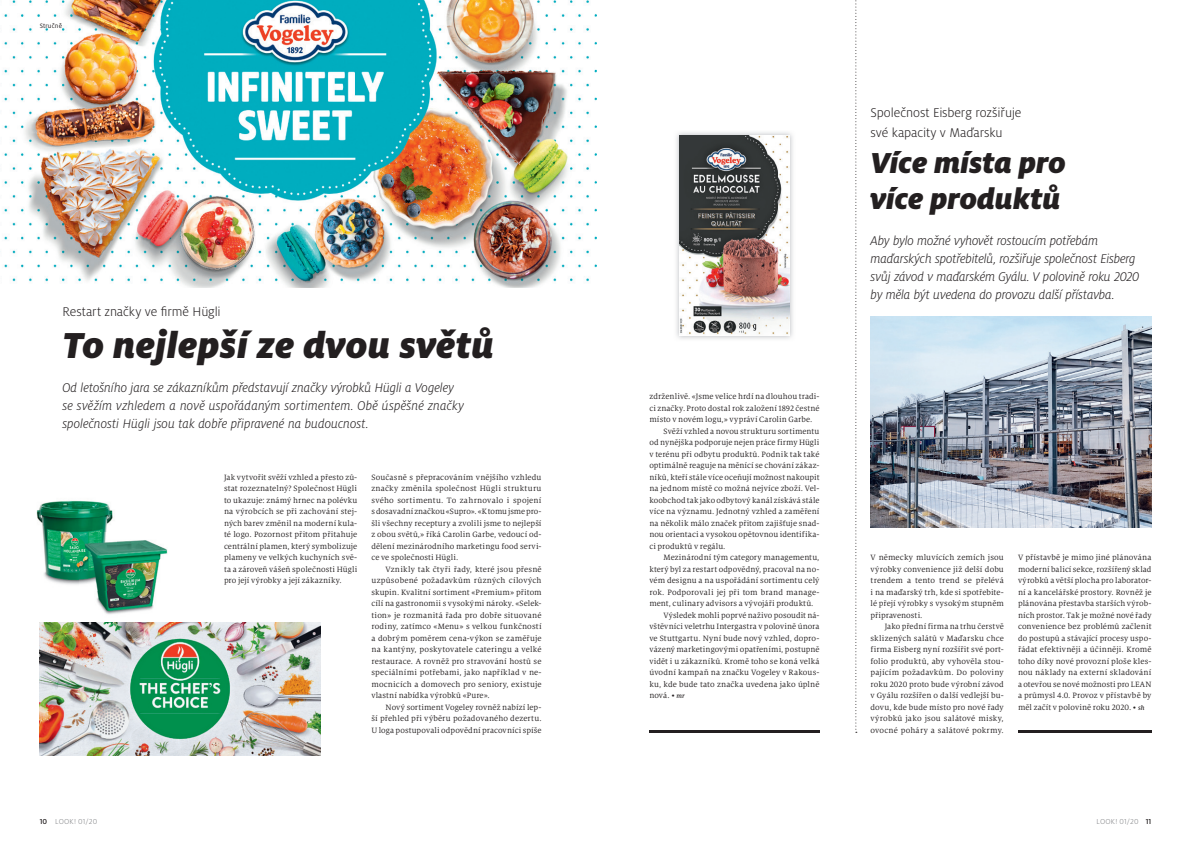
<style>
.page{position:relative;width:1191px;height:842px;background:#fff}
.page>*{position:absolute;margin:0;border:0;box-sizing:border-box;transform-origin:0 0}
.t1{font:italic 900 40px "Milo Pro";letter-spacing:.005em;color:#231f20}
.t2{font:italic 900 32px/36px "Milo Pro";color:#231f20}
.t3{font:italic 300 14px/18px "Milo Pro";letter-spacing:-.01em;color:#231f20}
.t4{font:300 14px/20px "Milo Pro";letter-spacing:-.005em;color:#231f20}
.t5{font:8.5px/11.5px "Milo Serif Pro";letter-spacing:.01em;color:#231f20;text-align:justify}
.t6{font:300 8px "Milo Pro";letter-spacing:.025em;color:#808285}
.t7{font:7px "Milo Pro";letter-spacing:.02em;color:#231f20}
.s1{font-weight:500;color:#231f20}
.s2{font-weight:500;font-style:italic;font-size:7px}
</style>
<div class="page">
<img style="left:0;top:0;width:596px;height:287px">
<img style="left:36px;top:500px;width:77px;height:85px">
<img style="left:97px;top:540px;width:71px;height:74px">
<img style="left:80px;top:533px;width:36px;height:57px">
<img style="left:40px;top:622px;width:280px;height:133px">
<img style="left:870px;top:317px;width:281px;height:210px">
<img style="left:676px;top:132px;width:117px;height:207px">
<img style="left:679px;top:136px;width:110px;height:200px">
<hr style="left:1018px;top:731px;width:133px;height:2px;background:#231f20">
<svg style="left:855px;top:0;width:2px;height:733px"></svg>
<hr style="left:649px;top:731px;width:170px;height:2px;background:#231f20">
<p class="t7" style="left:40px;top:22px;width:24px">Stručně</p>
<h3 class="t4" style="left:62px;top:302px;width:160px">Restart značky ve firmě Hügli</h3>
<h1 class="t1" style="left:62px;top:322px;width:433px">To nejlepší ze dvou světů</h1>
<h3 class="t3" style="left:62px;top:379px;width:403px">Od letošního jara se zákazníkům představují značky výrobků Hügli a Vogeley se svěžím vzhledem a nově uspořádaným sortimentem. Obě úspěšné značky společnosti Hügli jsou tak dobře připravené na budoucnost.</h3>
<p class="t6" style="left:40px;top:817px;width:59px"><span class="s1">10</span> LOOK! 01/20</p>
<p class="t5" style="left:224px;top:471px;width:135px">Jak vytvořit svěží vzhled a přesto zů&shy;stat rozeznatelný? Společnost Hügli to ukazuje: známý hrnec na polévku na výrobcích se při zachování stej&shy;ných barev změnil na moderní kula&shy;té logo. Pozornost přitom přitahuje centrální plamen, který symbolizuje plameny ve velkých kuchyních svě&shy;ta a zároveň vášeň společnosti Hügli pro její výrobky a její zákazníky.</p>
<p class="t5" style="left:371px;top:471px;width:172px">Současně s přepracováním vnějšího vzhledu značky změnila společnost Hügli strukturu svého sortimentu. To zahrnovalo i spojení s dosavadní značkou «Supro». «K tomu jsme pro&shy;šli všechny receptury a zvolili jsme to nejlepší z obou světů,» říká Carolin Garbe, vedoucí od&shy;dělení mezinárodního marketingu food servi&shy;ce ve společnosti Hügli.</p>
<p class="t5" style="left:371px;top:563px;width:172px;text-indent:14px">Vznikly tak čtyři řady, které jsou přesně uzpůsobené požadavkům různých cílových skupin. Kvalitní sortiment «Premium» přitom cílí na gastronomii s vysokými nároky. «Selek&shy;tion» je rozmanitá řada pro dobře situované rodiny, zatímco «Menu» s velkou funkčností a dobrým poměrem cena-výkon se zaměřuje na kantýny, poskytovatele cateringu a velké restaurace. A rovněž pro stravování hostů se speciálními potřebami, jako například v ne&shy;mocnicích a domovech pro seniory, existuje vlastní nabídka výrobků «Pure».</p>
<p class="t5" style="left:371px;top:701px;width:172px;text-indent:14px">Nový sortiment Vogeley rovněž nabízí lep&shy;ší přehled při výběru požadovaného dezertu.<br>U loga postupovali odpovědní pracovníci spíše</p>
<p class="t5" style="left:649px;top:391px;width:172px">zdrženlivě. «Jsme velice hrdí na dlouhou tradi-</p>
<p class="t5" style="left:649px;top:402px;width:172px">ci značky. Proto dostal rok založení 1892 čestné</p>
<p class="t5" style="left:649px;top:414px;width:164px">místo v novém logu,» vypráví Carolin Garbe.</p>
<p class="t5" style="left:663px;top:425px;width:157px">Svěží vzhled a novou strukturu sortimentu</p>
<p class="t5" style="left:649px;top:437px;width:172px">od nynějška podporuje nejen práce firmy Hügli</p>
<p class="t5" style="left:649px;top:448px;width:172px">v terénu při odbytu produktů. Podnik tak také</p>
<p class="t5" style="left:649px;top:460px;width:172px">optimálně reaguje na měnící se chování zákaz-</p>
<p class="t5" style="left:649px;top:471px;width:172px">níků, kteří stále více oceňují možnost nakoupit</p>
<p class="t5" style="left:649px;top:483px;width:172px">na jednom místě co možná nejvíce zboží. Vel-</p>
<p class="t5" style="left:649px;top:494px;width:172px">koobchod tak jako odbytový kanál získává stále</p>
<p class="t5" style="left:649px;top:506px;width:172px">více na významu. Jednotný vzhled a zaměření</p>
<p class="t5" style="left:649px;top:517px;width:172px">na několik málo značek přitom zajišťuje snad-</p>
<p class="t5" style="left:649px;top:529px;width:172px">nou orientaci a vysokou opětovnou identifika-</p>
<p class="t5" style="left:649px;top:540px;width:78px">ci produktů v regálu.</p>
<p class="t5" style="left:663px;top:552px;width:157px">Mezinárodní tým category managementu,</p>
<p class="t5" style="left:649px;top:563px;width:172px">který byl za restart odpovědný, pracoval na no-</p>
<p class="t5" style="left:649px;top:575px;width:172px">vém designu a na uspořádání sortimentu celý</p>
<p class="t5" style="left:649px;top:586px;width:172px">rok. Podporovali jej při tom brand manage-</p>
<p class="t5" style="left:649px;top:598px;width:166px">ment, culinary advisors a vývojáři produktů.</p>
<p class="t5" style="left:663px;top:609px;width:157px">Výsledek mohli poprvé naživo posoudit ná-</p>
<p class="t5" style="left:649px;top:621px;width:172px">vštěvníci veletrhu Intergastra v polovině února</p>
<p class="t5" style="left:649px;top:632px;width:172px">ve Stuttgartu. Nyní bude nový vzhled, dopro-</p>
<p class="t5" style="left:649px;top:644px;width:172px">vázený marketingovými opatřeními, postupně</p>
<p class="t5" style="left:649px;top:655px;width:172px">vidět i u zákazníků. Kromě toho se koná velká</p>
<p class="t5" style="left:649px;top:667px;width:172px">úvodní kampaň na značku Vogeley v Rakous-</p>
<p class="t5" style="left:649px;top:678px;width:172px">ku, kde bude tato značka uvedena jako úplně</p>
<p class="t5" style="left:649px;top:690px;width:37px">nová. • <span class="s2">mr</span></p>
<h3 class="t4" style="left:870px;top:102px;width:152px">Společnost Eisberg rozšiřuje své kapacity v Maďarsku</h3>
<h2 class="t2" style="left:870px;top:145px;width:197px">Více místa pro více produktů</h2>
<h3 class="t3" style="left:870px;top:232px;width:270px">Aby bylo možné vyhovět rostoucím potřebám maďarských spotřebitelů, rozšiřuje společnost Eisberg svůj závod v maďarském Gyálu. V polovině roku 2020 by měla být uvedena do provozu další přístavba.</h3>
<p class="t5" style="left:870px;top:552px;width:135px">V německy mluvících zemích jsou výrobky convenience již delší dobu trendem a tento trend se přelévá i na maďarský trh, kde si spotřebite&shy;lé přejí výrobky s vysokým stupněm připravenosti.</p>
<p class="t5" style="left:870px;top:621px;width:135px;text-indent:14px">Jako přední firma na trhu čerstvě sklizených salátů v Maďarsku chce firma Eisberg nyní rozšířit své port&shy;folio produktů, aby vyhověla stou&shy;pajícím požadavkům. Do poloviny roku 2020 proto bude výrobní závod v Gyálu rozšířen o další vedlejší bu&shy;dovu, kde bude místo pro nové řady výrobků jako jsou salátové misky, ovocné poháry a salátové pokrmy.</p>
<p class="t5" style="left:1018px;top:552px;width:135px">V přístavbě je mimo jiné plánována moderní balicí sekce, rozšířený sklad výrobků a větší plocha pro laborator&shy;ní a kancelářské prostory. Rovněž je plánována přestavba starších výrob&shy;ních prostor. Tak je možné nové řady convenience bez problémů začlenit do postupů a stávající procesy uspo&shy;řádat efektivněji a účinněji. Kromě toho díky nové provozní ploše kles&shy;nou náklady na externí skladování a otevřou se nové možnosti pro LEAN a průmysl 4.0. Provoz v přístavbě by měl začít v polovině roku 2020. • <span class="s2">sh</span></p>
<p class="t6" style="left:1096px;top:817px;width:56px">LOOK! 01/20 <span class="s1">11</span></p>
</div>
